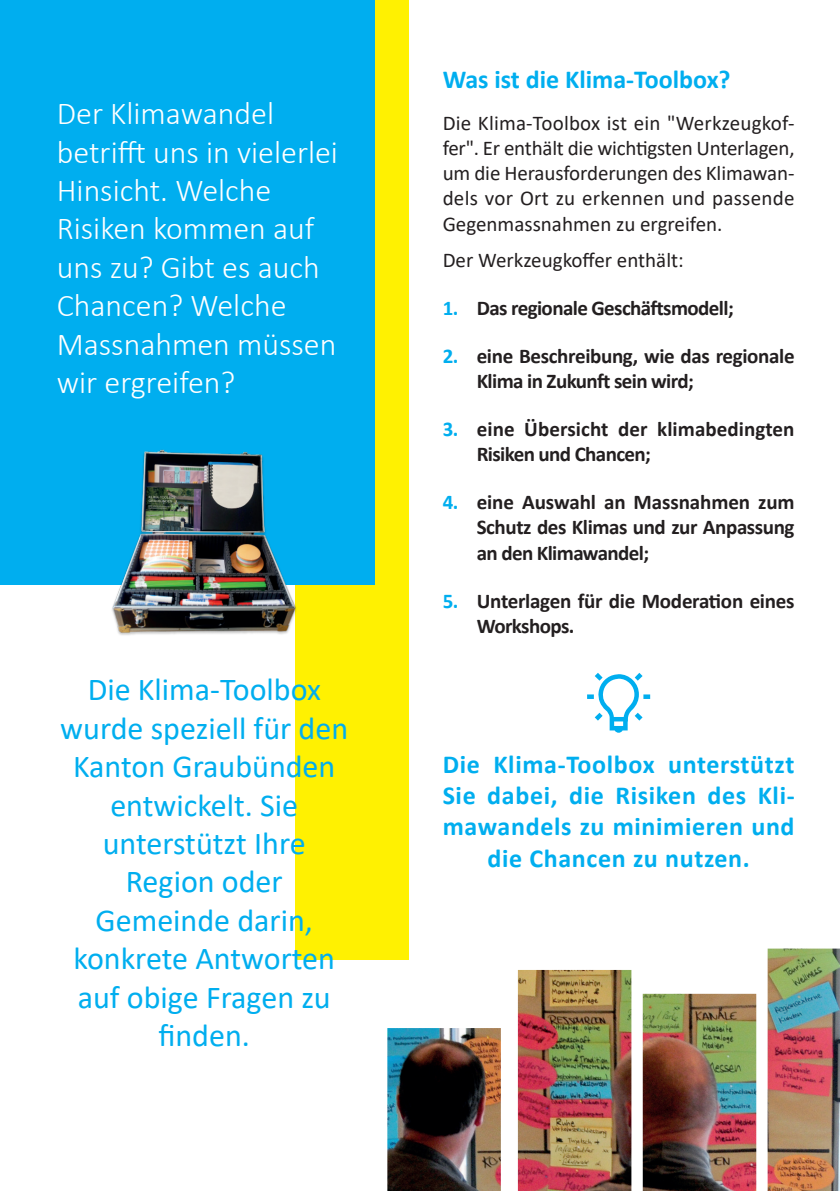
<style>
.page{position:relative;width:840px;height:1191px;background:#fff}
.page>*{position:absolute;margin:0;border:0;box-sizing:border-box;transform-origin:0 0}
.t1{font:32px/38.4px "Calibri";color:#00aeef;text-align:center}
.t2{font:300 32px/38.4px "Calibri";color:#fff}
.t3{font:700 26px/31.2px "Calibri";letter-spacing:.025em;color:#00aeef;text-align:center}
.t4{font:700 26px "Calibri";color:#00aeef}
.t5{font:700 21px/25.2px "Calibri";letter-spacing:-.02em;color:#231f20}
.t6{font:21px/25.2px "Calibri";color:#231f20;text-align:justify}
.t7{font:700 21px/25.2px "Calibri";letter-spacing:.005em;color:#231f20}
.s1{color:#00aeef}
</style>
<div class="page">
<div style="left:295px;top:0;width:113px;height:960px;background:#fff101"></div>
<div style="left:0;top:0;width:374px;height:584px;background:#00aeef"></div>
<img style="left:111px;top:449px;width:186px;height:186px">
<img style="left:387px;top:948px;width:452px;height:243px">
<h1 class="t2" style="left:57px;top:94px;width:282px">Der Klimawandel betrifft uns in vielerlei<br>Hinsicht. Welche<br>Risiken kommen auf uns zu? Gibt es auch<br>Chancen? Welche<br>Massnahmen müssen wir ergreifen?</h1>
<h1 class="t1" style="left:60px;top:669px;width:289px">Die Klima‐Toolbox wurde speziell für den<br>Kanton Graubünden entwickelt. Sie unterstützt Ihre<br>Region oder<br>Gemeinde darin, konkrete Antworten auf obige Fragen zu finden.</h1>
<p class="t4" style="left:442px;top:61px;width:289px">Was ist die Klima-Toolbox?</p>
<p class="t6" style="left:442px;top:110px;width:353px">Die Klima-Toolbox ist ein "Werkzeugkof‐ fer". Er enthält die wichtigsten Unterlagen, um die Herausforderungen des Klimawan‐ dels vor Ort zu erkennen und passende Gegenmassnahmen zu ergreifen.</p>
<p class="t6" style="left:442px;top:247px;width:242px">Der Werkzeugkoffer enthält:</p>
<p class="t5" style="left:442px;top:295px;width:292px"><span class="s1">1.</span> Das regionale Geschäftsmodell;</p>
<p class="t5" style="left:476px;top:343px;width:319px;text-indent:-34px"><span class="s1">2.</span> eine Beschreibung, wie das regionale<br>Klima in Zukunft sein wird;</p>
<p class="t7" style="left:476px;top:416px;width:319px;text-indent:-34px"><span class="s1">3.</span> eine Übersicht der klimabedingten<br>Risiken und Chancen;</p>
<p class="t5" style="left:476px;top:489px;width:319px;text-align:justify;text-indent:-34px"><span class="s1">4.</span> eine Auswahl an Massnahmen zum Schutz des Klimas und zur Anpassung an den Klimawandel;</p>
<p class="t5" style="left:476px;top:587px;width:319px;text-indent:-34px"><span class="s1">5.</span> Unterlagen für die Moderation eines<br>Workshops.</p>
<p class="t3" style="left:442px;top:748px;width:353px">Die Klima-Toolbox unterstützt<br>Sie dabei, die Risiken des Kli&shy;mawandels zu minimieren und die Chancen zu nutzen.</p>
</div>
